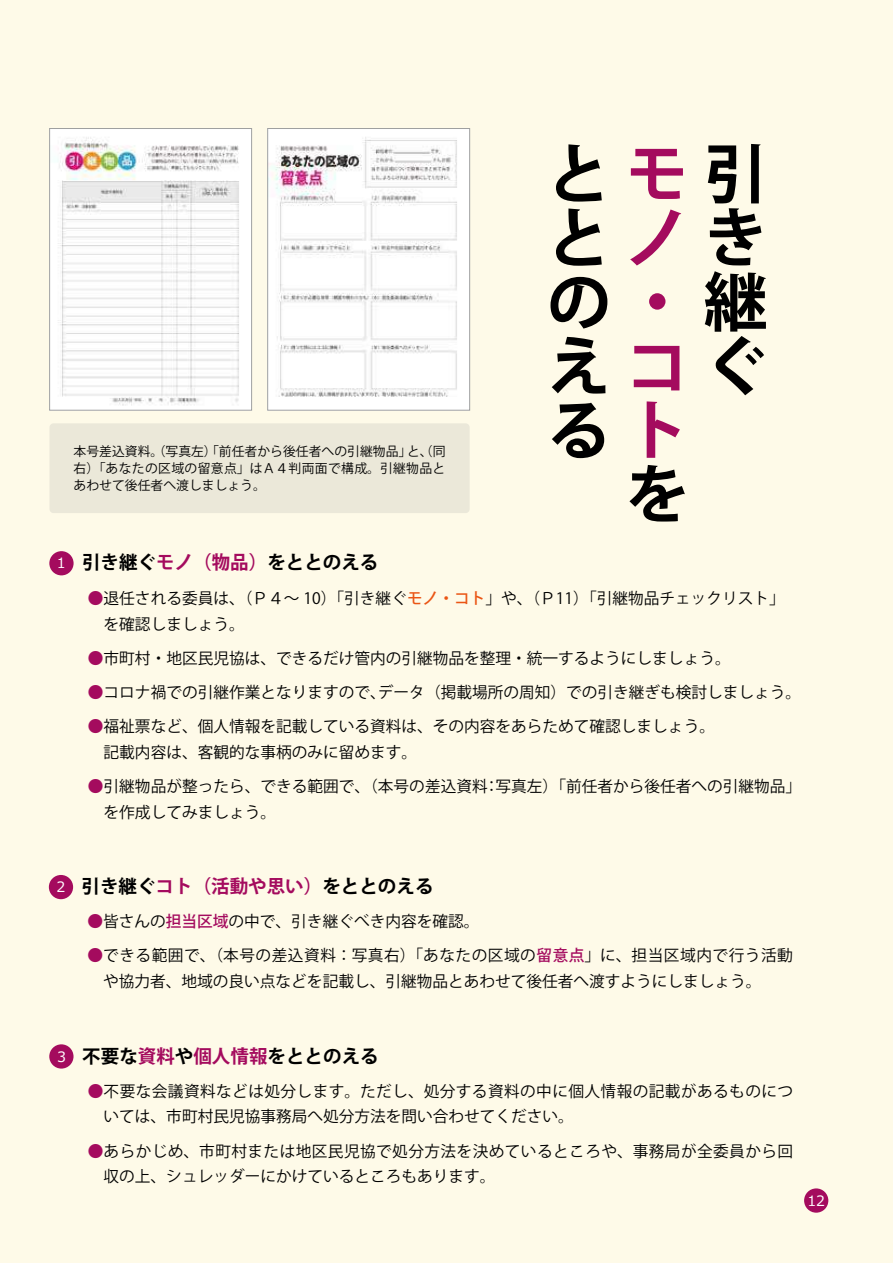
<style>
.page{position:relative;width:893px;height:1263px;background:#fefae8}
.page>*{position:absolute;margin:0;border:0;box-sizing:border-box;transform-origin:0 0}
.t1{font:700 64.2px/64.2px "Koz Go Pro";color:#000}
.t2{font:700 18.6px "Koz Go Pro";color:#000}
.t3{font:15.6px/25.7px "Koz Go Pro";color:#000}
.t4{font:15.6px/25.7px "Koz Go Pro";letter-spacing:.025em;color:#000}
.t5{font:14.25px "Meiryo";color:#fff}
.t6{font:12.9px/17.1px "Koz Go Pro";color:#000}
.s1{color:#a40b5e}
.s2{font-weight:500;color:#ea5514}
.s3{font-weight:500;color:#a40b5e}
</style>
<div class="page">
<div style="left:804px;top:1188px;width:24px;height:25px;background:#a40b5e;border-radius:50%"></div>
<div style="left:49px;top:423px;width:421px;height:90px;background:#ebe8d9;border-radius:4px"></div>
<img style="left:269px;top:130px;width:199px;height:278px">
<div style="left:267px;top:128px;width:203px;height:282px;border:1px solid #9fa0a0"></div>
<img style="left:51px;top:130px;width:199px;height:278px">
<div style="left:49px;top:128px;width:203px;height:282px;border:1px solid #9fa0a0"></div>
<div style="left:49px;top:551px;width:25px;height:24px;background:#a40b5e;border-radius:50%"></div>
<div style="left:49px;top:875px;width:24px;height:24px;background:#a40b5e;border-radius:50%"></div>
<div style="left:49px;top:1044px;width:25px;height:24px;background:#a40b5e;border-radius:50%"></div>
<p class="t6" style="left:74px;top:443px;width:373px">本号差込資料。（写真左）「前任者から後任者への引継物品」<br>右）「あなたの区域の留意点」はＡ４判両面で構成。引継物品とあわせて後任者へ渡しましょう。</p>
<p class="t6" style="left:407px;top:443px;width:40px">と、（同</p>
<h1 class="t1" style="left:547px;top:146px;width:221px;text-align:right">と<span class="s1">モ</span>引と<span class="s1">ノ</span>き継</h1>
<h1 class="t1" style="left:547px;top:274px;width:120px">の<span class="s1">・</span></h1>
<h1 class="t1" style="left:547px;top:338px;width:219px">え<span class="s1">コ</span>ぐる<span class="s1">ト</span></h1>
<h1 class="t1" style="left:625px;top:467px;width:61px">を</h1>
<p class="t5" style="left:54px;top:553px;width:16px">１</p>
<p class="t2" style="left:82px;top:550px;width:298px">引き継ぐ<span class="s1">モノ（物品）</span>をととのえる</p>
<p class="t3" style="left:88px;top:586px;width:698px"><span class="s1">●</span>退任される委員は、（Ｐ４～ 10）「引き継ぐ<span class="s2">モノ・コト</span>」や、（Ｐ11）「引継物品チェックリスト「　を確認しましょう。</p>
<p class="t3" style="left:378px;top:641px;width:425px;line-height:34.2px;text-indent:-290px"><span class="s1">●</span>市町村・地区民児協は、できるだけ管内の引継物品を整理・統一するようにしましょう。<br>データ（掲載場所の周知）での引き継ぎも検討しましょう。</p>
<p class="t3" style="left:88px;top:680px;width:299px"><span class="s1">●</span>コロナ禍での引継作業となりますので、</p>
<p class="t3" style="left:88px;top:714px;width:629px"><span class="s1">●</span>福祉票など、個人情報を記載している資料は、その内容をあらためて確認しましょう。　記載内容は、客観的な事柄のみに留めます。</p>
<p class="t3" style="left:495px;top:774px;width:307px">写真左）「前任者から後任者への引継物品「</p>
<p class="t3" style="left:88px;top:774px;width:401px"><span class="s1">●</span>引継物品が整ったら、できる範囲で、（本号の差込資料　を作成してみましょう。</p>
<p class="t3" style="left:484px;top:774px;width:17px">：</p>
<p class="t5" style="left:54px;top:877px;width:16px">２</p>
<p class="t2" style="left:82px;top:874px;width:353px">引き継ぐ<span class="s1">コト（活動や思い）</span>をととのえる</p>
<p class="t3" style="left:88px;top:909px;width:393px"><span class="s1">●</span>皆さんの<span class="s3">担当区域</span>の中で、引き継ぐべき内容を確認。</p>
<p class="t3" style="left:88px;top:943px;width:707px"><span class="s1">●</span>できる範囲で、（本号の差込資料：写真右）「あなたの区域の<span class="s3">留意点</span>」に、担当区域内で行う活動　や協力者、地域の良い点などを記載し、引継物品とあわせて後任者へ渡すようにしましょう。</p>
<p class="t5" style="left:55px;top:1047px;width:16px">３</p>
<p class="t2" style="left:82px;top:1044px;width:298px">不要な<span class="s1">資料</span>や<span class="s1">個人情報</span>をととのえる</p>
<p class="t4" style="left:104px;top:1078px;width:691px;text-indent:-16px"><span class="s1">●</span>不要な会議資料などは処分します。ただし、処分する資料の中に個人情報の記載があるものについては、市町村民児協事務局へ処分方法を問い合わせてください。</p>
<p class="t4" style="left:88px;top:1138px;width:707px"><span class="s1">●</span>あらかじめ、市町村または地区民児協で処分方法を決めているところや、事務局が全委員から回　収の上、シュレッダーにかけているところもあります。</p>
<p class="t5" style="left:807px;top:1191px;width:19px">12</p>
</div>
